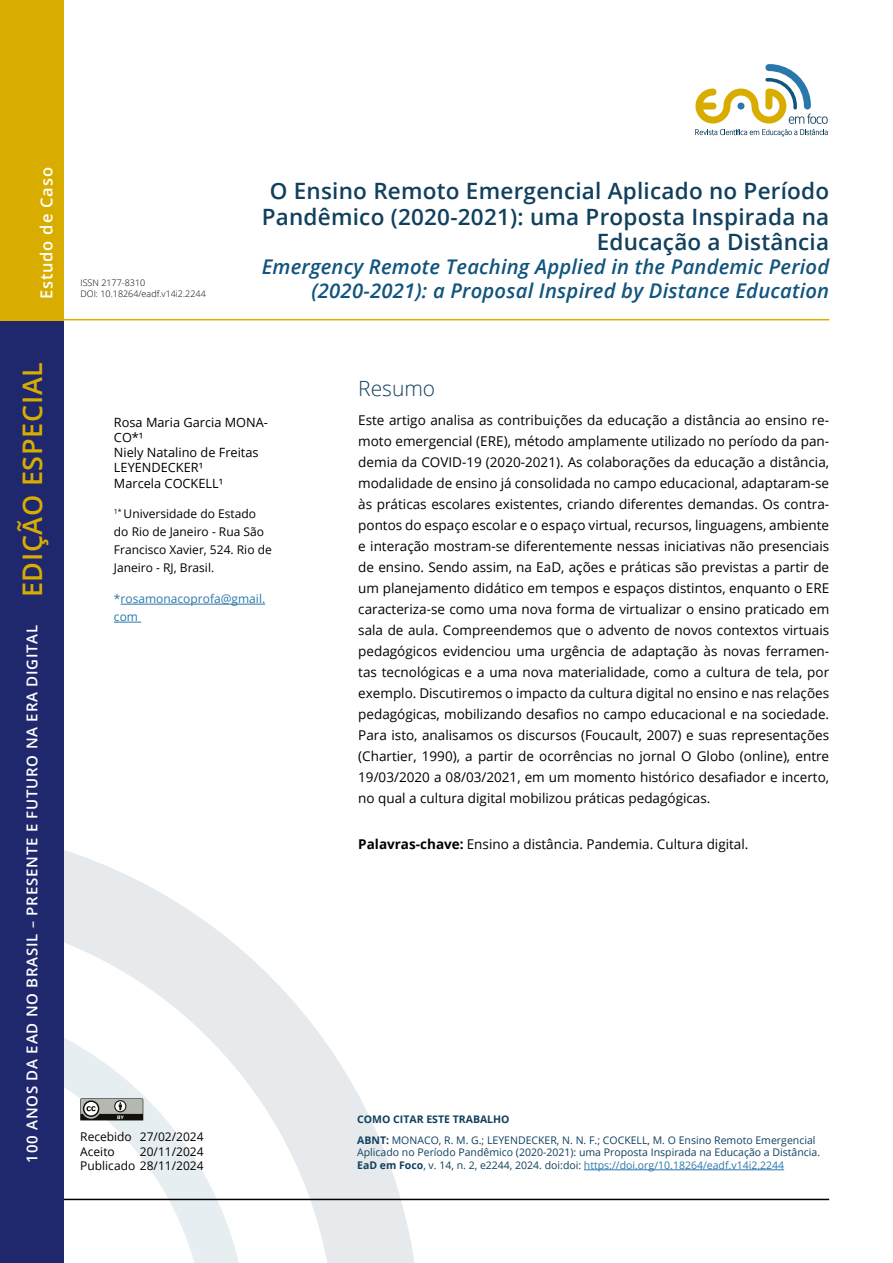
<style>
.page{position:relative;width:893px;height:1263px;background:#fff}
.page>*{position:absolute;margin:0;border:0;box-sizing:border-box;transform-origin:0 0}
.t1{font:600 22.5px/25.5px "Open Sans";letter-spacing:.01em;color:#11405e;text-align:right}
.t2{font:300 21px "Open Sans";color:#11405e}
.t3{font:italic 600 20.25px "Open Sans";letter-spacing:.01em;color:#11547d}
.t4{font:600 16.5px "Open Sans";letter-spacing:.05em;color:#fff}
.t5{font:600 15px "Open Sans";letter-spacing:.05em;color:#fff}
.t6{font:13.5px/21px "Open Sans";color:#000;text-align:justify}
.t7{font:12.75px/15.3px "Open Sans";color:#000}
.t8{font:12px/18px "Open Sans";color:#000}
.t9{font:12px/18px "Open Sans";color:#2978ab}
.t10{font:10.5px/21.1px "Open Sans";color:#11405e}
.t11{font:300 9px/10.8px "Open Sans";color:#000}
.s1{font-weight:400;font-style:italic}
.s2{font-size:27px;color:#d9ad00}
.s3{font-weight:700}
.s4{color:#2978ab}
</style>
<div class="page">
<svg style="left:64px;top:850px;width:351px;height:413px"></svg>
<hr style="left:64px;top:1199px;width:765px;height:1px;background:#000">
<hr style="left:0;top:319px;width:829px;height:1px;background:#d9ad00">
<svg style="left:80px;top:1098px;width:69px;height:28px"></svg>
<svg style="left:695px;top:64px;width:133px;height:72px"></svg>
<hr style="left:584px;top:1169px;width:200px;height:1px;background:#2978ab">
<div style="left:0;top:320px;width:64px;height:943px;background:#20286d"></div>
<div style="left:0;top:0;width:64px;height:320px;background:#d9ad00"></div>
<hr style="left:121px;top:604px;width:144px;height:1px;background:#2978ab">
<svg style="left:114px;top:622px;width:27px;height:1px"></svg>
<p class="t4" style="left:35px;top:299px;width:133px;rotate:-90deg">Estudo de Caso</p>
<p class="t5" style="left:22px;top:1162px;width:802px;rotate:-90deg">100 ANOS DA EAD NO BRASIL <span class="s1">–</span> PRESENTE E FUTURO NA ERA DIGITAL <span class="s2">EDIÇÃO ESPECIAL</span></p>
<p class="t11" style="left:80px;top:277px;width:127px">ISSN 2177-8310<br>DOI: 10.18264/eadf.v14i2.2244</p>
<h1 class="t1" style="left:262px;top:178px;width:569px">O Ensino Remoto Emergencial Aplicado no Período<br>Pandêmico (2020-2021): uma Proposta Inspirada na<br>Educação a Distância</h1>
<h3 class="t3" style="left:262px;top:253px;width:569px">Emergency Remote Teaching Applied in the Pandemic Period</h3>
<h3 class="t3" style="left:311px;top:277px;width:519px">(2020-2021): a Proposal Inspired by Distance Education</h3>
<p class="t7" style="left:114px;top:414px;width:156px">Rosa Maria Garcia MONA-<br>CO*¹<br>Niely Natalino de Freitas<br>LEYENDECKER¹<br>Marcela COCKELL¹</p>
<p class="t8" style="left:114px;top:505px;width:159px"><sup>1*</sup> Universidade do Estado do Rio de Janeiro - Rua São<br>Francisco Xavier, 524. Rio de<br>Janeiro - RJ, Brasil.</p>
<p class="t9" style="left:114px;top:589px;width:153px">*rosamonacoprofa@gmail. com</p>
<h2 class="t2" style="left:358px;top:374px;width:79px">Resumo</h2>
<p class="t6" style="left:358px;top:409px;width:472px">Este artigo analisa as contribuições da educação a distância ao ensino re&shy;moto emergencial (ERE), método amplamente utilizado no período da pan&shy;demia da COVID-19 (2020-2021). As colaborações da educação a distância, modalidade de ensino já consolidada no campo educacional, adaptaram-se às práticas escolares existentes, criando diferentes demandas. Os contra&shy;pontos do espaço escolar e o espaço virtual, recursos, linguagens, ambiente e interação mostram-se diferentemente nessas iniciativas não presenciais de ensino. Sendo assim, na EaD, ações e práticas são previstas a partir de um planejamento didático em tempos e espaços distintos, enquanto o ERE caracteriza-se como uma nova forma de virtualizar o ensino praticado em sala de aula. Compreendemos que o advento de novos contextos virtuais pedagógicos evidenciou uma urgência de adaptação às novas ferramen&shy;tas tecnológicas e a uma nova materialidade, como a cultura de tela, por exemplo. Discutiremos o impacto da cultura digital no ensino e nas relações pedagógicas, mobilizando desafios no campo educacional e na sociedade.<br>Para isto, analisamos os discursos (Foucault, 2007) e suas representações (Chartier, 1990), a partir de ocorrências no jornal O Globo (online), entre 19/03/2020 a 08/03/2021, em um momento histórico desafiador e incerto, no qual a cultura digital mobilizou práticas pedagógicas.</p>
<p class="t6" style="left:358px;top:833px;width:392px"><span class="s3">Palavras-chave:</span> Ensino a distância. Pandemia. Cultura digital.</p>
<p class="t8" style="left:80px;top:1129px;width:125px;line-height:14.4px">Recebido 27/02/2024<br>Aceito</p>
<p class="t8" style="left:80px;top:1144px;width:125px;line-height:14.4px;text-align:right">20/11/2024<br>Publicado 28/11/2024</p>
<p class="t10" style="left:357px;top:1108px;width:460px"><span class="s3">COMO CITAR ESTE TRABALHO<br>ABNT:</span> MONACO, R. M. G.; LEYENDECKER, N. N. F.; COCKELL, M. O Ensino Remoto Emergencial</p>
<p class="t10" style="left:357px;top:1146px;width:464px;line-height:12.6px">Aplicado no Período Pandêmico (2020-2021): uma Proposta Inspirada na Educação a Distância.<br><span class="s3">EaD em Foco</span>, v. 14, n. 2, e2244, 2024. doi:doi: <span class="s4">https://doi.org/10.18264/eadf.v14i2.2244</span></p>
</div>
